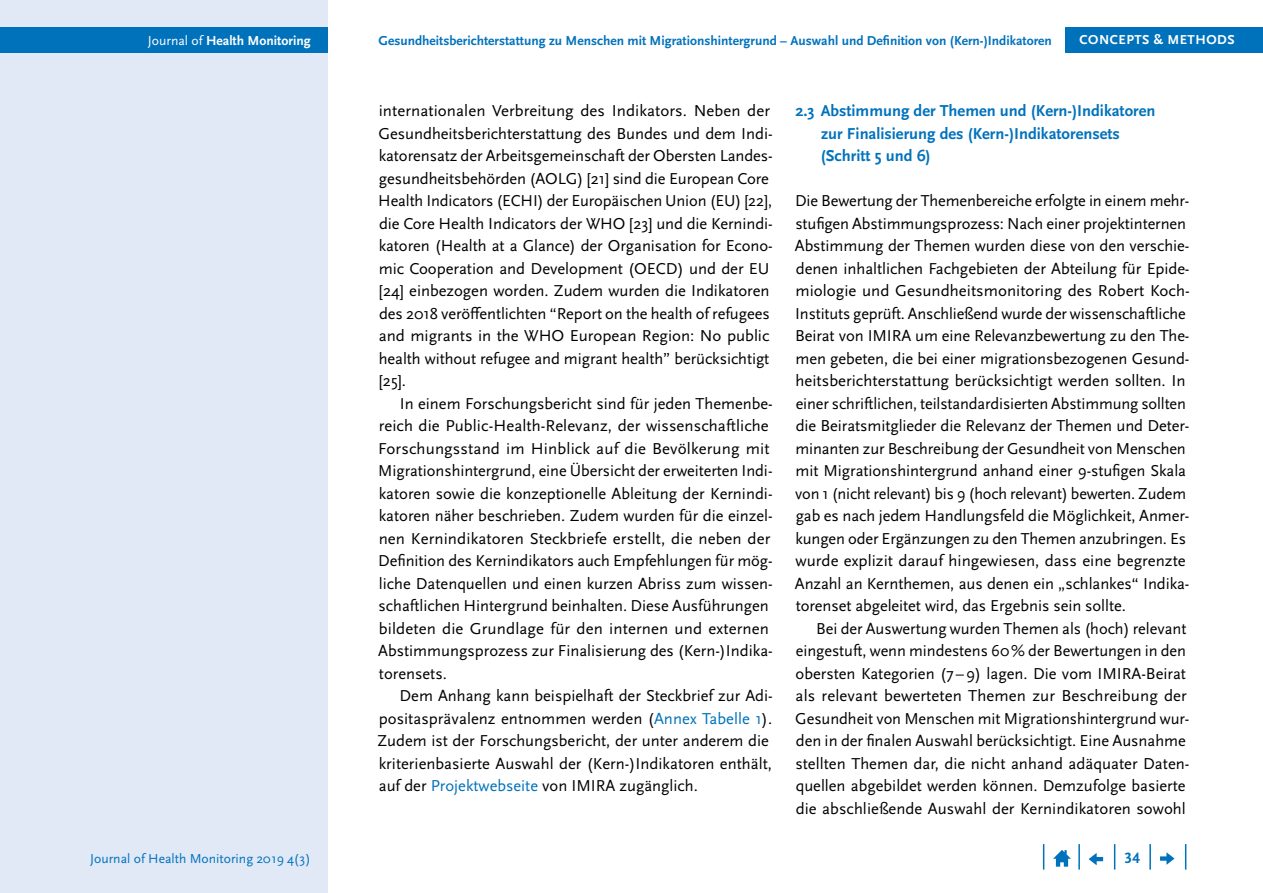
<style>
.page{position:relative;width:1263px;height:893px;background:#fff}
.page>*{position:absolute;margin:0;border:0;box-sizing:border-box;transform-origin:0 0}
.t1{font:16.5px/22.5px "Scala Sans Pro";letter-spacing:-.005em;color:#000}
.t2{font:700 16.5px/22.5px "Scala Sans Pro";color:#0072bc}
.t3{font:700 15.75px "Scala Sans Pro";color:#0072bc}
.t4{font:13.65px "Scala Sans Pro";color:#0072bc}
.t5{font:700 13.65px "Scala Sans Pro";color:#fff}
.t6{font:700 13.5px "Scala Sans Pro";color:#0072bc}
.t7{font:700 13.5px "Scala Sans Pro";letter-spacing:.04em;color:#fff}
.s1{font-weight:400}
.s2{color:#0072bc}
</style>
<div class="page">
<div style="left:0;top:0;width:327px;height:893px;background:#e1e8f6"></div>
<div style="left:0;top:28px;width:327px;height:25px;background:#0072bc"></div>
<svg style="left:1185px;top:844px;width:1px;height:26px"></svg>
<hr style="left:1149px;top:844px;width:2px;height:26px;background:#0072bc">
<svg style="left:1114px;top:844px;width:1px;height:26px"></svg>
<hr style="left:1078px;top:844px;width:2px;height:26px;background:#0072bc">
<svg style="left:1043px;top:844px;width:1px;height:26px"></svg>
<svg style="left:1053px;top:850px;width:18px;height:17px"></svg>
<svg style="left:1089px;top:853px;width:14px;height:12px"></svg>
<svg style="left:1160px;top:852px;width:14px;height:13px"></svg>
<div style="left:1065px;top:28px;width:198px;height:25px;background:#0072bc"></div>
<p class="t5" style="left:148px;top:33px;width:164px"><span class="s1">Journal of</span> Health Monitoring</p>
<p class="t6" style="left:378px;top:33px;width:675px">Gesundheitsberichterstattung zu Menschen mit Migrationshintergrund – Auswahl und Definition von (Kern-)Indikatoren</p>
<p class="t7" style="left:1079px;top:32px;width:157px">CONCEPTS &amp; METHODS</p>
<p class="t1" style="left:378px;top:99px;width:396px">internationalen Verbreitung des Indikators. Neben der Gesundheitsberichterstattung des Bundes und dem Indi&shy;katorensatz der Arbeitsgemeinschaft der Obersten Landes&shy;gesundheitsbehörden (AOLG) [21] sind die European Core Health Indicators (ECHI) der Europäischen Union (EU) [22], die Core Health Indicators der WHO [23] und die Kernindi&shy;katoren (Health at a Glance) der Organisation for Econo&shy;mic Cooperation and Development (OECD) und der EU [24] einbezogen worden. Zudem wurden die Indikatoren des 2018 veröffentlichten “Report on the health of refugees and migrants in the WHO European Region: No public health without refugee and migrant health” berücksichtigt [25].</p>
<p class="t1" style="left:378px;top:392px;width:396px;text-indent:22px">In einem Forschungsbericht sind für jeden Themenbe&shy;reich die Public-Health-Relevanz, der wissenschaftliche Forschungsstand im Hinblick auf die Bevölkerung mit Migrationshintergrund, eine Übersicht der erweiterten Indi&shy;katoren sowie die konzeptionelle Ableitung der Kernindi&shy;katoren näher beschrieben. Zudem wurden für die einzel&shy;nen Kernindikatoren Steckbriefe erstellt, die neben der Definition des Kernindikators auch Empfehlungen für mög&shy;liche Datenquellen und einen kurzen Abriss zum wissen&shy;schaftlichen Hintergrund beinhalten. Diese Ausführungen bildeten die Grundlage für den internen und externen Abstimmungsprozess zur Finalisierung des (Kern-)Indika&shy;torensets.</p>
<p class="t1" style="left:377px;top:684px;width:397px;text-indent:22px">Dem Anhang kann beispielhaft der Steckbrief zur Adi&shy;positasprävalenz entnommen werden (<span class="s2">Annex Tabelle 1</span>).<br>Zudem ist der Forschungsbericht, der unter anderem die kriterienbasierte Auswahl der (Kern-)Indikatoren enthält, auf der <span class="s2">Projektwebseite</span> von IMIRA zugänglich.</p>
<p class="t2" style="left:821px;top:99px;width:336px;text-indent:-25px">2.3 Abstimmung der Themen und (Kern-)Indikatoren zur Finalisierung des (Kern-)Indikatorensets (Schritt 5 und 6)</p>
<p class="t1" style="left:795px;top:189px;width:396px">Die Bewertung der Themenbereiche erfolgte in einem mehr&shy;stufigen Abstimmungsprozess: Nach einer projektinternen Abstimmung der Themen wurden diese von den verschie&shy;denen inhaltlichen Fachgebieten der Abteilung für Epide&shy;miologie und Gesundheitsmonitoring des Robert Koch-Instituts geprüft. Anschließend wurde der wissenschaftliche Beirat von IMIRA um eine Relevanzbewertung zu den The&shy;men gebeten, die bei einer migrationsbezogenen Gesund&shy;heitsberichterstattung berücksichtigt werden sollten. In einer schriftlichen, teilstandardisierten Abstimmung sollten die Beiratsmitglieder die Relevanz der Themen und Deter&shy;minanten zur Beschreibung der Gesundheit von Menschen mit Migrationshintergrund anhand einer 9-stufigen Skala von 1 (nicht relevant) bis 9 (hoch relevant) bewerten. Zudem gab es nach jedem Handlungsfeld die Möglichkeit, Anmer&shy;kungen oder Ergänzungen zu den Themen anzubringen. Es wurde explizit darauf hingewiesen, dass eine begrenzte Anzahl an Kernthemen, aus denen ein „schlankes“ Indika&shy;torenset abgeleitet wird, das Ergebnis sein sollte.</p>
<p class="t1" style="left:795px;top:617px;width:396px;text-indent:21px">Bei der Auswertung wurden Themen als (hoch) relevant eingestuft, wenn mindestens 60% der Bewertungen in den obersten Kategorien (7 –9) lagen. Die vom IMIRA-Beirat als relevant bewerteten Themen zur Beschreibung der Gesundheit von Menschen mit Migrationshintergrund wur&shy;den in der finalen Auswahl berücksichtigt. Eine Ausnahme stellten Themen dar, die nicht anhand adäquater Daten&shy;quellen abgebildet werden können. Demzufolge basierte die abschließende Auswahl der Kernindikatoren sowohl</p>
<p class="t4" style="left:90px;top:850px;width:222px">Journal of Health Monitoring 2019 4(3)</p>
<p class="t3" style="left:1124px;top:849px;width:17px">34</p>
</div>
